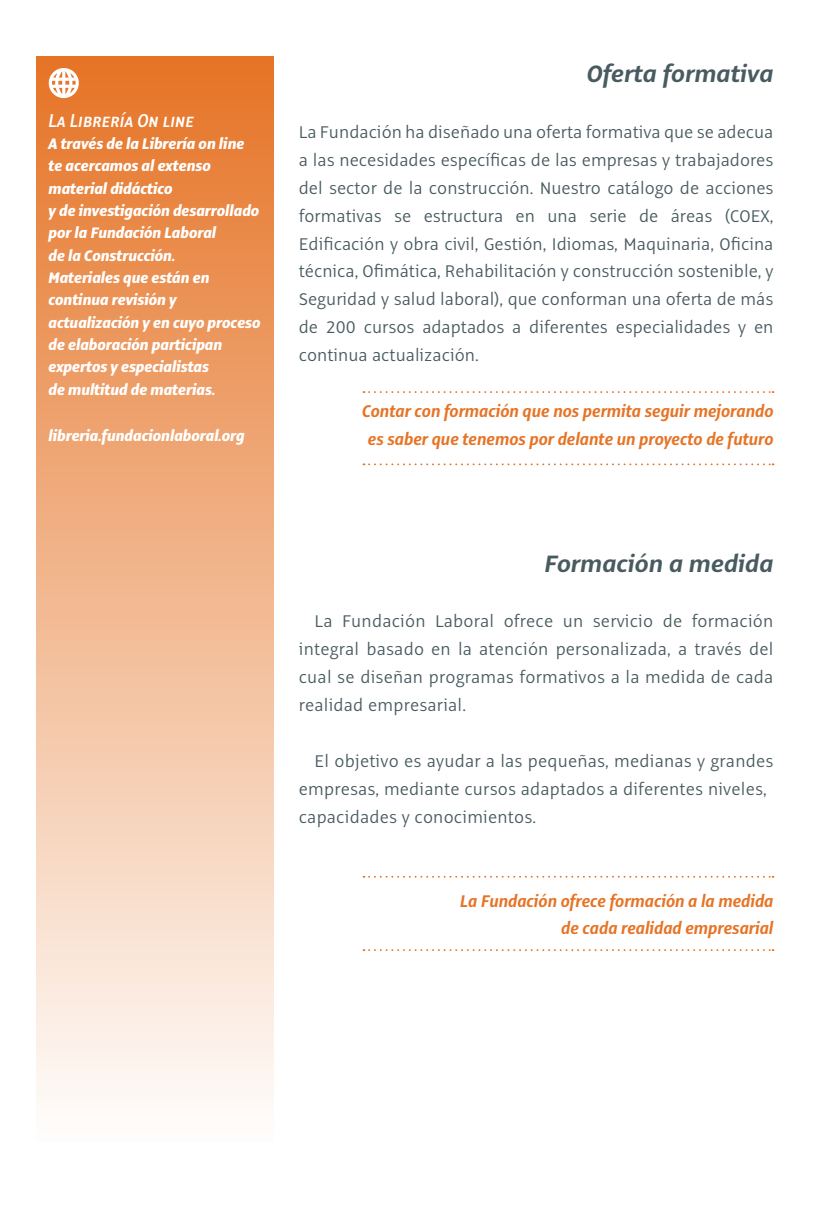
<style>
.page{position:relative;width:840px;height:1214px;background:#fff}
.page>*{position:absolute;margin:0;border:0;box-sizing:border-box;transform-origin:0 0}
.t1{font:italic 700 26px "Alto Pro";color:#495b60}
.t2{font:italic 600 20.4px "Alto Pro Con";color:#fff}
.t3{font:300 18.6px/28px "Alto Pro";letter-spacing:.01em;color:#495b60;text-align:justify}
.t4{font:italic 700 18.6px/28px "Alto Pro Con";color:#e67426;text-align:center}
.t5{font:italic 800 16.8px/22.4px "Alto Pro Con";color:#fff}
</style>
<div class="page">
<div style="left:37px;top:56px;width:237px;height:1085px;background:linear-gradient(to bottom,#e57325,#fefdfd)"></div>
<svg style="left:363px;top:391px;width:410px;height:2px"></svg>
<svg style="left:363px;top:463px;width:410px;height:2px"></svg>
<svg style="left:363px;top:875px;width:410px;height:2px"></svg>
<svg style="left:363px;top:949px;width:410px;height:1px"></svg>
<svg style="left:49px;top:68px;width:30px;height:30px"></svg>
<p class="t2" style="left:48px;top:107px;width:147px">La Librería On line</p>
<p class="t5" style="left:48px;top:132px;width:213px">A través de la Librería on line te acercamos al extenso material didáctico<br>y de investigación desarrollado por la Fundación Laboral<br>de la Construcción.<br>Materiales que están en continua revisión y actualización y en cuyo proceso de elaboración participan expertos y especialistas<br>de multitud de materias.</p>
<p class="t5" style="left:48px;top:424px;width:198px">libreria.fundacionlaboral.org</p>
<h1 class="t1" style="left:586px;top:58px;width:188px">Oferta formativa</h1>
<p class="t3" style="left:298px;top:118px;width:476px">La Fundación ha diseñado una oferta formativa que se adecua a las necesidades específicas de las empresas y trabajadores del sector de la construcción. Nuestro catálogo de acciones formativas se estructura en una serie de áreas (COEX, Edificación y obra civil, Gestión, Idiomas, Maquinaria, Oficina técnica, Ofimática, Rehabilitación y construcción sostenible, y Seguridad y salud laboral), que conforman una oferta de más de 200 cursos adaptados a diferentes especialidades y en continua actualización.</p>
<p class="t4" style="left:362px;top:397px;width:412px">Contar con formación que nos permita seguir mejorando es saber que tenemos por delante un proyecto de futuro</p>
<h1 class="t1" style="left:544px;top:547px;width:230px">Formación a medida</h1>
<p class="t3" style="left:298px;top:607px;width:476px;text-indent:16px">La Fundación Laboral ofrece un servicio de formación integral basado en la atención personalizada, a través del cual se diseñan programas formativos a la medida de cada realidad empresarial.</p>
<p class="t3" style="left:298px;top:747px;width:476px;text-align:left;text-indent:16px">El objetivo es ayudar a las pequeñas, medianas y grandes empresas, mediante cursos adaptados a diferentes niveles, capacidades y conocimientos.</p>
<p class="t4" style="left:460px;top:886px;width:314px;text-align:right">La Fundación ofrece formación a la medida de cada realidad empresarial</p>
</div>
